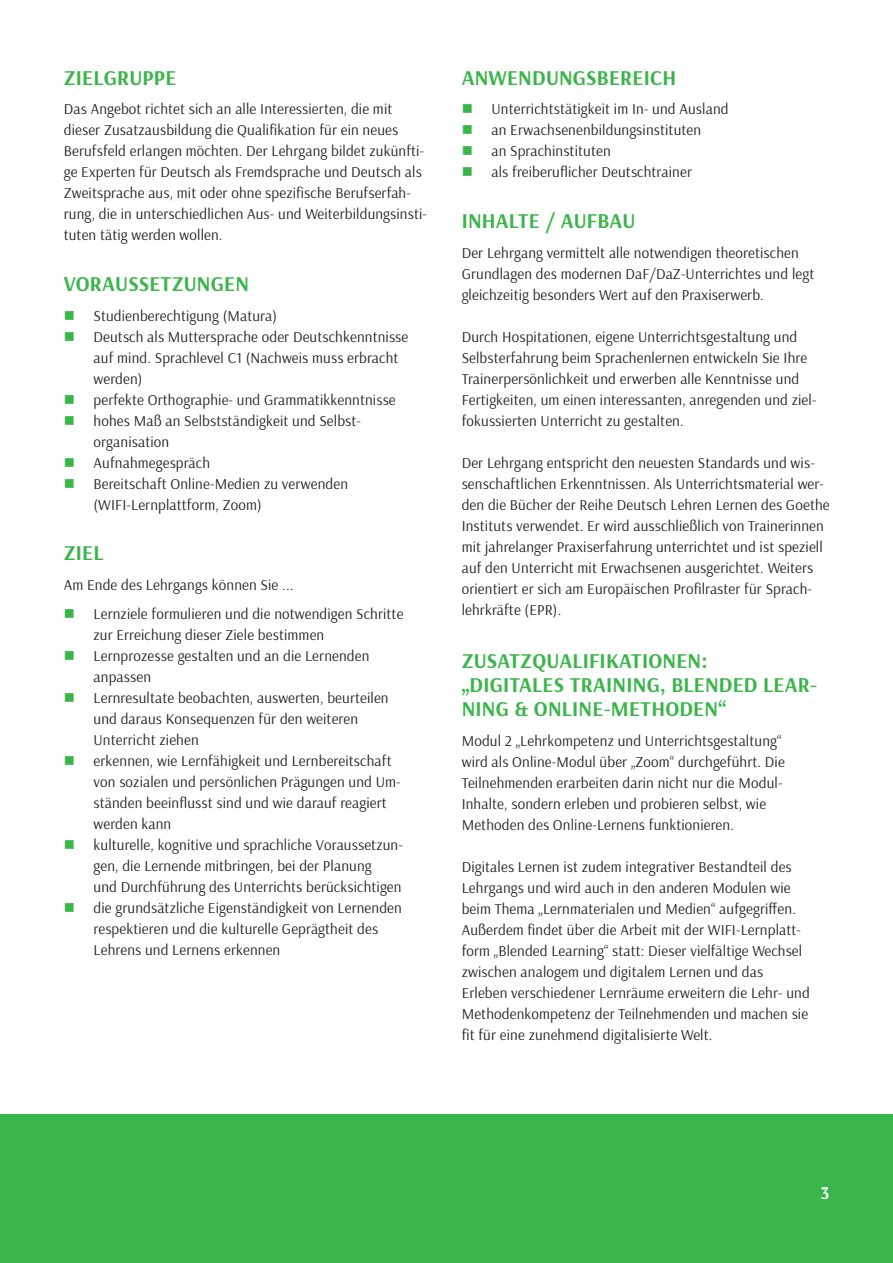
<style>
.page{position:relative;width:893px;height:1263px;background:#fff}
.page>*{position:absolute;margin:0;border:0;box-sizing:border-box;transform-origin:0 0}
.t1{font:700 21px/24px "Arsenal";letter-spacing:.01em;color:#3ab54a}
.t2{font:700 18px "Arsenal";color:#fff}
.t3{font:15px/21px "Arsenal";letter-spacing:.01em;color:#231f20}
</style>
<div class="page">
<div style="left:0;top:1114px;width:893px;height:149px;background:#3ab54a"></div>
<p class="t1" style="left:64px;top:65px;width:114px">ZIELGRUPPE</p>
<p class="t3" style="left:64px;top:98px;width:365px">Das Angebot richtet sich an alle Interessierten, die mit dieser Zusatzausbildung die Qualifikation für ein neues Berufsfeld erlangen möchten. Der Lehrgang bildet zukünfti&shy;ge Experten für Deutsch als Fremdsprache und Deutsch als Zweitsprache aus, mit oder ohne spezifische Berufserfah&shy;rung, die in unterschiedlichen Aus- und Weiterbildungsinsti&shy;tuten tätig werden wollen.</p>
<p class="t1" style="left:64px;top:272px;width:187px">VORAUSSETZUNGEN</p>
<p class="t3" style="left:94px;top:305px;width:185px">Studienberechtigung (Matura)</p>
<p class="t3" style="left:94px;top:326px;width:316px">Deutsch als Muttersprache oder Deutschkenntnisse auf mind. Sprachlevel C1 (Nachweis muss erbracht werden)</p>
<p class="t3" style="left:94px;top:389px;width:304px">perfekte Orthographie- und Grammatikkenntnisse</p>
<p class="t3" style="left:94px;top:410px;width:269px">hohes Maß an Selbstständigkeit und Selbst&shy;organisation</p>
<p class="t3" style="left:94px;top:452px;width:118px">Aufnahmegespräch</p>
<p class="t3" style="left:94px;top:473px;width:256px">Bereitschaft Online-Medien zu verwenden (WIFI-Lernplattform, Zoom)</p>
<p class="t1" style="left:64px;top:541px;width:41px">ZIEL</p>
<p class="t3" style="left:64px;top:574px;width:231px">Am Ende des Lehrgangs können Sie ...</p>
<p class="t3" style="left:94px;top:603px;width:311px">Lernziele formulieren und die notwendigen Schritte zur Erreichung dieser Ziele bestimmen</p>
<p class="t3" style="left:94px;top:645px;width:277px">Lernprozesse gestalten und an die Lernenden anpassen</p>
<p class="t3" style="left:94px;top:687px;width:297px">Lernresultate beobachten, auswerten, beurteilen und daraus Konsequenzen für den weiteren<br>Unterricht ziehen</p>
<p class="t3" style="left:94px;top:750px;width:309px">erkennen, wie Lernfähigkeit und Lernbereitschaft von sozialen und persönlichen Prägungen und Um&shy;ständen beeinflusst sind und wie darauf reagiert werden kann</p>
<p class="t3" style="left:94px;top:834px;width:311px">kulturelle, kognitive und sprachliche Voraussetzun&shy;gen, die Lernende mitbringen, bei der Planung<br>und Durchführung des Unterrichts berücksichtigen</p>
<p class="t3" style="left:94px;top:897px;width:310px">die grundsätzliche Eigenständigkeit von Lernenden respektieren und die kulturelle Geprägtheit des<br>Lehrens und Lernens erkennen</p>
<p class="t1" style="left:462px;top:65px;width:216px">ANWENDUNGSBEREICH</p>
<p class="t3" style="left:491px;top:98px;width:239px">Unterrichtstätigkeit im In- und Ausland</p>
<p class="t3" style="left:491px;top:119px;width:211px">an Erwachsenenbildungsinstituten</p>
<p class="t3" style="left:491px;top:140px;width:121px">an Sprachinstituten</p>
<p class="t3" style="left:491px;top:161px;width:202px">als freiberuflicher Deutschtrainer</p>
<p class="t1" style="left:462px;top:209px;width:175px">INHALTE / AUFBAU</p>
<p class="t3" style="left:462px;top:242px;width:354px">Der Lehrgang vermittelt alle notwendigen theoretischen<br>Grundlagen des modernen DaF/DaZ-Unterrichtes und legt gleichzeitig besonders Wert auf den Praxiserwerb.</p>
<p class="t3" style="left:462px;top:326px;width:356px">Durch Hospitationen, eigene Unterrichtsgestaltung und Selbsterfahrung beim Sprachenlernen entwickeln Sie Ihre Trainerpersönlichkeit und erwerben alle Kenntnisse und Fertigkeiten, um einen interessanten, anregenden und ziel&shy;fokussierten Unterricht zu gestalten.</p>
<p class="t3" style="left:462px;top:452px;width:369px">Der Lehrgang entspricht den neuesten Standards und wis&shy;senschaftlichen Erkenntnissen. Als Unterrichtsmaterial wer&shy;den die Bücher der Reihe Deutsch Lehren Lernen des Goethe Instituts verwendet. Er wird ausschließlich von Trainerinnen mit jahrelanger Praxiserfahrung unterrichtet und ist speziell auf den Unterricht mit Erwachsenen ausgerichtet. Weiters orientiert er sich am Europäischen Profilraster für Sprach&shy;lehrkräfte (EPR).</p>
<p class="t1" style="left:462px;top:649px;width:357px">ZUSATZQUALIFIKATIONEN:<br>„DIGITALES TRAINING, BLENDED LEAR-<br>NING &amp; ONLINE-METHODEN“</p>
<p class="t3" style="left:462px;top:730px;width:325px">Modul 2 „Lehrkompetenz und Unterrichtsgestaltung“ wird als Online-Modul über „Zoom“ durchgeführt. Die Teilnehmenden erarbeiten darin nicht nur die Modul-Inhalte, sondern erleben und probieren selbst, wie Methoden des Online-Lernens funktionieren.</p>
<p class="t3" style="left:462px;top:856px;width:350px">Digitales Lernen ist zudem integrativer Bestandteil des Lehrgangs und wird auch in den anderen Modulen wie beim Thema „Lernmaterialen und Medien“ aufgegriffen.<br>Außerdem findet über die Arbeit mit der WIFI-Lernplatt&shy;form „Blended Learning“ statt: Dieser vielfältige Wechsel zwischen analogem und digitalem Lernen und das Erleben verschiedener Lernräume erweitern die Lehr- und Methodenkompetenz der Teilnehmenden und machen sie fit für eine zunehmend digitalisierte Welt.</p>
<p class="t2" style="left:820px;top:1180px;width:10px">3</p>
</div>
